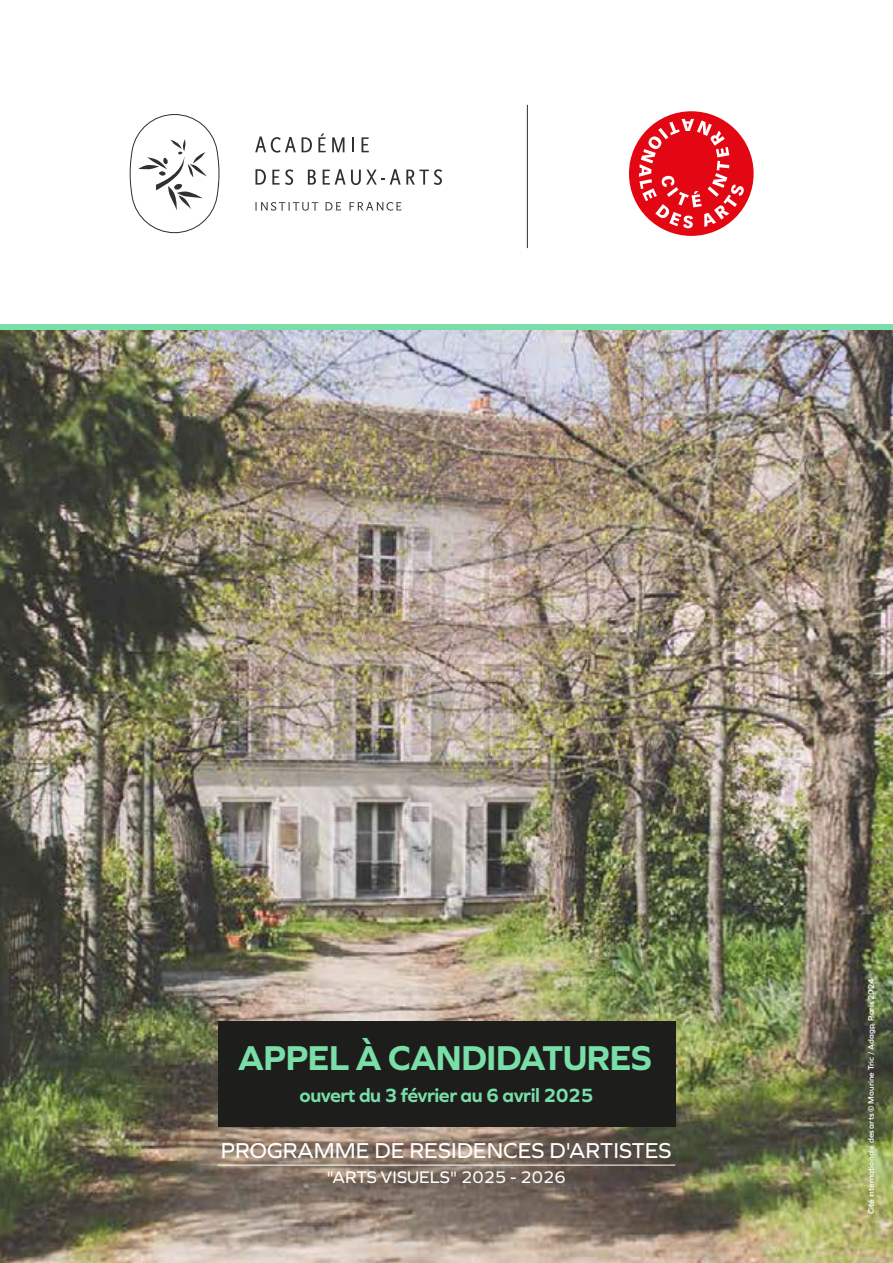
<style>
.page{position:relative;width:893px;height:1263px;background:#fff}
.page>*{position:absolute;margin:0;border:0;box-sizing:border-box;transform-origin:0 0}
.t1{font:700 35.85px "Graphie";letter-spacing:-.025em;color:#79dea8}
.t2{font:22.35px "Graphie";color:#fff}
.t3{font:700 19.95px "Graphie";letter-spacing:-.025em;color:#79dea8}
.t4{font:17.4px "Graphie";color:#fff}
.t5{font:600 8.25px "Graphie";color:#fff}
</style>
<div class="page">
<img style="left:0;top:330px;width:893px;height:933px">
<div style="left:0;top:324px;width:893px;height:6px;background:#79dea8"></div>
<div style="left:629px;top:111px;width:125px;height:125px;background:#e30613;border-radius:50%"></div>
<svg style="left:639px;top:119px;width:105px;height:109px"></svg>
<svg style="left:255px;top:137px;width:41px;height:16px"></svg>
<svg style="left:302px;top:137px;width:10px;height:15px"></svg>
<svg style="left:318px;top:133px;width:8px;height:19px"></svg>
<svg style="left:332px;top:137px;width:12px;height:15px"></svg>
<svg style="left:352px;top:137px;width:2px;height:15px"></svg>
<svg style="left:361px;top:137px;width:8px;height:15px"></svg>
<svg style="left:255px;top:169px;width:11px;height:16px"></svg>
<svg style="left:272px;top:169px;width:21px;height:16px"></svg>
<svg style="left:308px;top:170px;width:8px;height:15px"></svg>
<svg style="left:323px;top:169px;width:119px;height:16px"></svg>
<svg style="left:325px;top:202px;width:16px;height:8px"></svg>
<svg style="left:255px;top:202px;width:63px;height:9px"></svg>
<svg style="left:349px;top:202px;width:52px;height:9px"></svg>
<svg style="left:130px;top:114px;width:89px;height:119px"></svg>
<hr style="left:527px;top:105px;width:1px;height:143px;background:#2f3030">
<div style="left:218px;top:1021px;width:457px;height:106px;background:#1d1d1b"></div>
<hr style="left:217px;top:1165px;width:458px;height:1px;background:#fff">
<h1 class="t1" style="left:238px;top:1037px;width:416px">APPEL À CANDIDATURES</h1>
<h3 class="t3" style="left:300px;top:1084px;width:296px">ouvert du 3 février au 6 avril 2025</h3>
<h2 class="t2" style="left:221px;top:1137px;width:452px">PROGRAMME DE RESIDENCES D'ARTISTES</h2>
<h3 class="t4" style="left:327px;top:1167px;width:241px">"ARTS VISUELS" 2025 - 2026</h3>
<p class="t5" style="left:866px;top:1214px;width:237px;rotate:-90deg">Cité internationale des arts © Maurine Tric / Adagp, Paris 2024</p>
</div>
